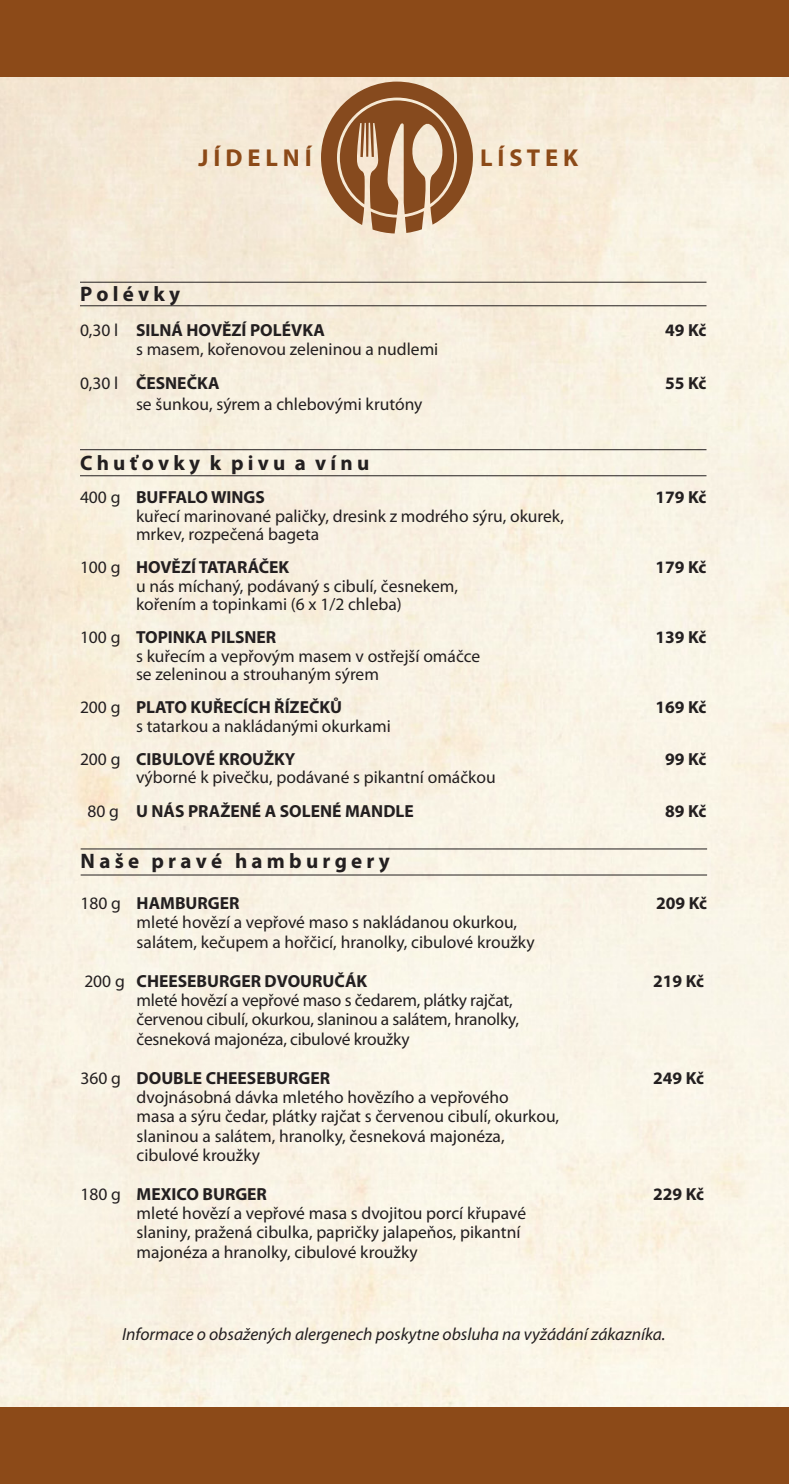
<style>
.page{position:relative;width:789px;height:1484px;background:#fff}
.page>*{position:absolute;margin:0;border:0;box-sizing:border-box;transform-origin:0 0}
.t1{font:700 24.5px "Myriad Pro";color:#8c4a18}
.t2{font:700 21px "Myriad Pro";color:#231f20}
.t3{font:17.5px/19.2px "Myriad Pro";color:#231f20}
.t4{font:700 17.5px "Myriad Pro";color:#231f20}
.t5{font:italic 17.5px "Myriad Pro";color:#231f20}
.s1{font-weight:400}
.s2{font-weight:700}
</style>
<div class="page">
<div style="left:0;top:0;width:789px;height:77px;background:#8c4a18"></div>
<div style="left:0;top:1406px;width:789px;height:77px;background:#8c4a18"></div>
<svg style="left:321px;top:82px;width:152px;height:151px;background:#b48c6a"></svg>
<hr style="left:80px;top:305px;width:626px;height:1px;background:#231f20">
<hr style="left:80px;top:282px;width:626px;height:1px;background:#231f20">
<hr style="left:80px;top:475px;width:626px;height:1px;background:#231f20">
<hr style="left:80px;top:449px;width:626px;height:1px;background:#231f20">
<hr style="left:81px;top:874px;width:626px;height:1px;background:#231f20">
<hr style="left:81px;top:848px;width:626px;height:1px;background:#231f20">
<h1 class="t1" style="left:198px;top:142px;width:115px">J Í D E L N Í</h1>
<h1 class="t1" style="left:480px;top:142px;width:100px">L Í S T E K</h1>
<p class="t2" style="left:80px;top:280px;width:102px">P o l é v k y</p>
<p class="t4" style="left:80px;top:318px;width:246px"><span class="s1">0,30 l</span> SILNÁ HOVĚZÍ POLÉVKA</p>
<p class="t4" style="left:665px;top:318px;width:43px">49 Kč</p>
<p class="t3" style="left:80px;top:331px;width:360px;line-height:34.1px;text-indent:56px">s masem, kořenovou zeleninou a nudlemi<br>0,30 l <span class="s2">ČESNEČKA</span></p>
<p class="t4" style="left:665px;top:371px;width:43px">55 Kč</p>
<p class="t3" style="left:136px;top:394px;width:288px">se šunkou, sýrem a chlebovými krutóny</p>
<p class="t2" style="left:80px;top:449px;width:291px">C h u ť o v k y k p i v u a v í n u</p>
<p class="t4" style="left:80px;top:486px;width:186px"><span class="s1">400 g</span> BUFFALO WINGS</p>
<p class="t4" style="left:655px;top:486px;width:53px">179 Kč</p>
<p class="t3" style="left:136px;top:506px;width:429px;line-height:18.4px">kuřecí marinované paličky, dresink z modrého sýru, okurek, mrkev, rozpečená bageta</p>
<p class="t4" style="left:80px;top:556px;width:211px"><span class="s1">100 g</span> HOVĚZÍ TATARÁČEK</p>
<p class="t4" style="left:655px;top:556px;width:53px">179 Kč</p>
<p class="t3" style="left:136px;top:576px;width:323px;line-height:18.4px">u nás míchaný, podávaný s cibulí, česnekem, kořením a topinkami (6 x 1/2 chleba)</p>
<p class="t4" style="left:80px;top:626px;width:198px"><span class="s1">100 g</span> TOPINKA PILSNER</p>
<p class="t4" style="left:655px;top:626px;width:53px">139 Kč</p>
<p class="t3" style="left:136px;top:646px;width:346px;line-height:18.4px">s kuřecím a vepřovým masem v ostřejší omáčce se zeleninou a strouhaným sýrem</p>
<p class="t4" style="left:80px;top:696px;width:264px"><span class="s1">200 g</span> PLATO KUŘECÍCH ŘÍZEČKŮ</p>
<p class="t4" style="left:655px;top:696px;width:53px">169 Kč</p>
<p class="t3" style="left:80px;top:709px;width:312px;line-height:33.2px;text-indent:56px">s tatarkou a nakládanými okurkami<br>200 g <span class="s2">CIBULOVÉ KROUŽKY</span></p>
<p class="t4" style="left:665px;top:747px;width:43px">99 Kč</p>
<p class="t3" style="left:87px;top:760px;width:410px;line-height:33.2px;text-indent:49px">výborné k pivečku, podávané s pikantní omáčkou<br>80 g <span class="s2">U NÁS PRAŽENÉ A SOLENÉ MANDLE</span></p>
<p class="t4" style="left:665px;top:799px;width:43px">89 Kč</p>
<p class="t2" style="left:81px;top:846px;width:311px">N a š e p r a v é h a m b u r g e r y</p>
<p class="t4" style="left:81px;top:891px;width:160px"><span class="s1">180 g</span> HAMBURGER</p>
<p class="t4" style="left:656px;top:891px;width:53px">209 Kč</p>
<p class="t3" style="left:137px;top:912px;width:399px">mleté hovězí a vepřové maso s nakládanou okurkou, salátem, kečupem a hořčicí, hranolky, cibulové kroužky</p>
<p class="t4" style="left:84px;top:969px;width:284px"><span class="s1">200 g</span> CHEESEBURGER DVOURUČÁK</p>
<p class="t4" style="left:653px;top:969px;width:53px">219 Kč</p>
<p class="t3" style="left:137px;top:990px;width:384px">mleté hovězí a vepřové maso s čedarem, plátky rajčat, červenou cibulí, okurkou, slaninou a salátem, hranolky, česneková majonéza, cibulové kroužky</p>
<p class="t4" style="left:81px;top:1066px;width:251px"><span class="s1">360 g</span> DOUBLE CHEESEBURGER</p>
<p class="t4" style="left:653px;top:1066px;width:53px">249 Kč</p>
<p class="t3" style="left:137px;top:1087px;width:424px">dvojnásobná dávka mletého hovězího a vepřového<br>masa a sýru čedar, plátky rajčat s červenou cibulí, okurkou, slaninou a salátem, hranolky, česneková majonéza, cibulové kroužky</p>
<p class="t4" style="left:81px;top:1182px;width:188px"><span class="s1">180 g</span> MEXICO BURGER</p>
<p class="t4" style="left:653px;top:1182px;width:53px">229 Kč</p>
<p class="t3" style="left:137px;top:1203px;width:391px">mleté hovězí a vepřové masa s dvojitou porcí křupavé slaniny, pražená cibulka, papričky jalapeňos, pikantní majonéza a hranolky, cibulové kroužky</p>
<p class="t5" style="left:122px;top:1322px;width:545px">Informace o obsažených alergenech poskytne obsluha na vyžádání zákazníka.</p>
</div>
